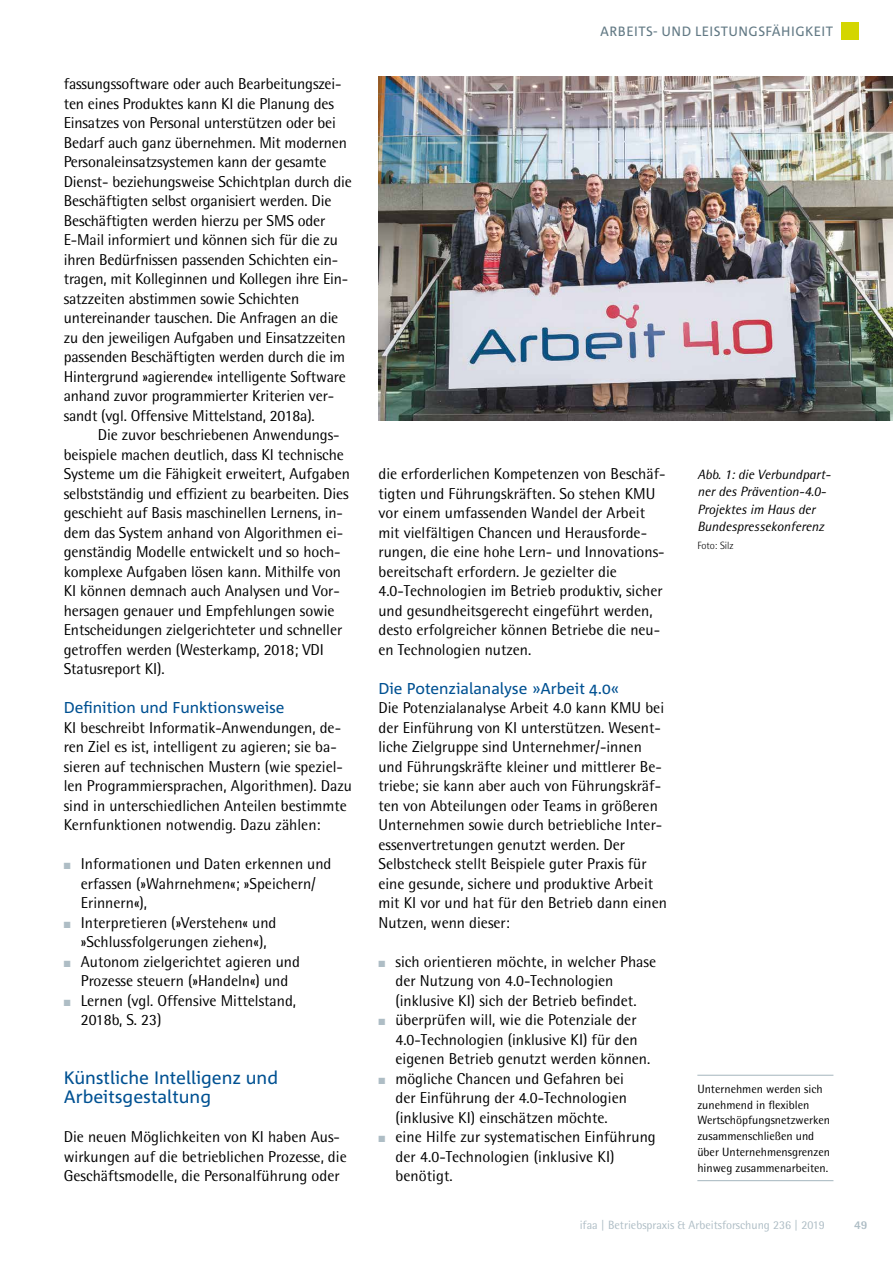
<style>
.page{position:relative;width:893px;height:1263px;background:#fff}
.page>*{position:absolute;margin:0;border:0;box-sizing:border-box;transform-origin:0 0}
.t1{font:18px/19.5px "Corpid C1";color:#005192}
.t2{font:15.75px/19.5px "Rotis Semi Sans";color:#000}
.t3{font:15.75px "Corpid C1";color:#005192}
.t4{font:italic 13.5px/17.2px "Rotis Semi Sans";color:#000}
.t5{font:13.5px "Corpid C1";letter-spacing:.03em;color:#637a85}
.t6{font:12px/15.8px "Rotis Semi Sans";color:#000}
.t7{font:12px "Rotis Semi Sans";color:#aebdc5}
.t8{font:800 12px "Rotis Semi Sans";color:#aebdc5}
.t9{font:300 10.5px "Rotis Semi Sans";color:#000}
.s1{color:#aebdc5}
</style>
<div class="page">
<div style="left:842px;top:22px;width:17px;height:17px;background:#d4d600"></div>
<hr style="left:697px;top:1075px;width:136px;height:1px;background:#aebdc5">
<hr style="left:697px;top:1180px;width:136px;height:1px;background:#aebdc5">
<img style="left:378px;top:77px;width:515px;height:344px">
<p class="t2" style="left:64px;top:74px;width:290px">fassungssoftware oder auch Bearbeitungszei&shy;ten eines Produktes kann KI die Planung des Einsatzes von Personal unterstützen oder bei Bedarf auch ganz übernehmen. Mit modernen Personaleinsatzsystemen kann der gesamte Dienst- beziehungsweise Schichtplan durch die Beschäftigten selbst organisiert werden. Die Beschäftigten werden hierzu per SMS oder E-Mail informiert und können sich für die zu ihren Bedürfnissen passenden Schichten ein&shy;tragen, mit Kolleginnen und Kollegen ihre Ein&shy;satzzeiten abstimmen sowie Schichten untereinander tauschen. Die Anfragen an die zu den jeweiligen Aufgaben und Einsatzzeiten passenden Beschäftigten werden durch die im Hintergrund »agierende« intelligente Software anhand zuvor programmierter Kriterien ver&shy;sandt (vgl. Offensive Mittelstand, 2018a).</p>
<p class="t2" style="left:64px;top:425px;width:288px;text-indent:34px">Die zuvor beschriebenen Anwendungs&shy;beispiele machen deutlich, dass KI technische Systeme um die Fähigkeit erweitert, Aufgaben selbstständig und effizient zu bearbeiten. Dies geschieht auf Basis maschinellen Lernens, in&shy;dem das System anhand von Algorithmen ei&shy;genständig Modelle entwickelt und so hoch&shy;komplexe Aufgaben lösen kann. Mithilfe von KI können demnach auch Analysen und Vor&shy;hersagen genauer und Empfehlungen sowie Entscheidungen zielgerichteter und schneller getroffen werden (Westerkamp, 2018; VDI Statusreport KI).</p>
<p class="t3" style="left:64px;top:698px;width:222px">Definition und Funktionsweise</p>
<p class="t2" style="left:64px;top:718px;width:290px">KI beschreibt Informatik-Anwendungen, de&shy;ren Ziel es ist, intelligent zu agieren; sie ba&shy;sieren auf technischen Mustern (wie speziel&shy;len Programmiersprachen, Algorithmen). Dazu sind in unterschiedlichen Anteilen bestimmte Kernfunktionen notwendig. Dazu zählen:</p>
<p class="t2" style="left:81px;top:854px;width:252px;text-indent:-17px"><span class="s1">■</span> Informationen und Daten erkennen und erfassen (»Wahrnehmen«; »Speichern/<br>Erinnern«),</p>
<p class="t2" style="left:64px;top:913px;width:214px;text-align:center"><span class="s1">■</span> Interpretieren (»Verstehen« und »Schlussfolgerungen ziehen«),</p>
<p class="t2" style="left:64px;top:952px;width:238px;text-align:center"><span class="s1">■</span> Autonom zielgerichtet agieren und<br>Prozesse steuern (»Handeln«) und</p>
<p class="t2" style="left:81px;top:991px;width:217px;text-indent:-17px"><span class="s1">■</span> Lernen (vgl. Offensive Mittelstand,<br>2018b, S. 23)</p>
<p class="t1" style="left:64px;top:1067px;width:216px">Künstliche Intelligenz und<br>Arbeitsgestaltung</p>
<p class="t2" style="left:64px;top:1127px;width:284px">Die neuen Möglichkeiten von KI haben Aus&shy;wirkungen auf die betrieblichen Prozesse, die<br>Geschäftsmodelle, die Personalführung oder</p>
<p class="t5" style="left:600px;top:23px;width:234px">ARBEITS- UND LEISTUNGSFÄHIGKEIT</p>
<p class="t2" style="left:378px;top:464px;width:289px">die erforderlichen Kompetenzen von Beschäf&shy;tigten und Führungskräften. So stehen KMU vor einem umfassenden Wandel der Arbeit mit vielfältigen Chancen und Herausforde&shy;rungen, die eine hohe Lern- und Innovations&shy;bereitschaft erfordern. Je gezielter die 4.0-Technologien im Betrieb produktiv, sicher und gesundheitsgerecht eingeführt werden, desto erfolgreicher können Betriebe die neu&shy;en Technologien nutzen.</p>
<p class="t3" style="left:378px;top:678px;width:243px">Die Potenzialanalyse »Arbeit 4.0«</p>
<p class="t2" style="left:378px;top:698px;width:290px">Die Potenzialanalyse Arbeit 4.0 kann KMU bei der Einführung von KI unterstützen. Wesent&shy;liche Zielgruppe sind Unternehmer/-innen und Führungskräfte kleiner und mittlerer Be&shy;triebe; sie kann aber auch von Führungskräf&shy;ten von Abteilungen oder Teams in größeren Unternehmen sowie durch betriebliche Inter&shy;essenvertretungen genutzt werden. Der Selbstcheck stellt Beispiele guter Praxis für eine gesunde, sichere und produktive Arbeit mit KI vor und hat für den Betrieb dann einen Nutzen, wenn dieser:</p>
<p class="t2" style="left:395px;top:952px;width:262px;text-indent:-17px"><span class="s1">■</span> sich orientieren möchte, in welcher Phase der Nutzung von 4.0-Technologien (inklusive KI) sich der Betrieb befindet.</p>
<p class="t2" style="left:395px;top:1010px;width:256px;text-indent:-17px"><span class="s1">■</span> überprüfen will, wie die Potenziale der<br>4.0-Technologien (inklusive KI) für den eigenen Betrieb genutzt werden können.</p>
<p class="t2" style="left:395px;top:1069px;width:233px;text-indent:-17px"><span class="s1">■</span> mögliche Chancen und Gefahren bei der Einführung der 4.0-Technologien (inklusive KI) einschätzen möchte.</p>
<p class="t2" style="left:395px;top:1127px;width:262px;text-indent:-17px"><span class="s1">■</span> eine Hilfe zur systematischen Einführung der 4.0-Technologien (inklusive KI) benötigt.</p>
<p class="t4" style="left:697px;top:466px;width:135px">Abb. 1: die Verbundpart&shy;ner des Prävention-4.0-<br>Projektes im Haus der<br>Bundespressekonferenz</p>
<p class="t9" style="left:697px;top:539px;width:38px">Foto: Silz</p>
<p class="t6" style="left:697px;top:1081px;width:134px">Unternehmen werden sich zunehmend in flexiblen<br>Wertschöpfungsnetzwerken zusammenschließen und über Unternehmensgrenzen hinweg zusammenarbeiten.</p>
<p class="t7" style="left:580px;top:1218px;width:247px">ifaa | Betriebspraxis &amp; Arbeitsforschung 236 | 2019</p>
<p class="t8" style="left:854px;top:1217px;width:15px">49</p>
</div>
